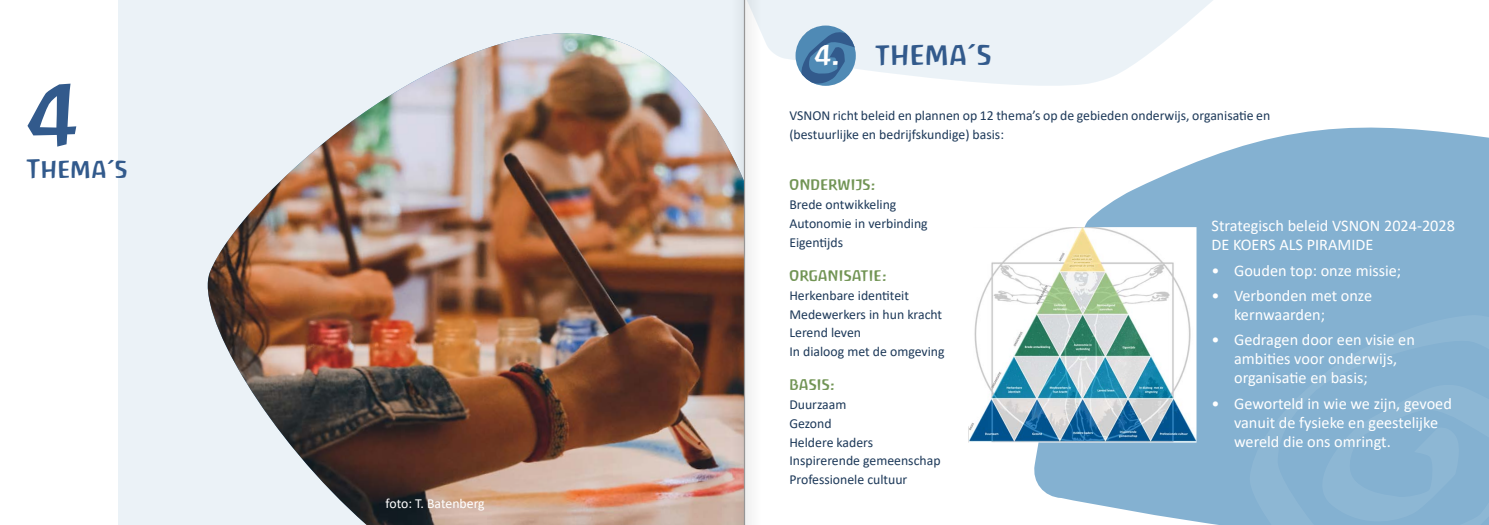
<style>
.page{position:relative;width:1489px;height:525px;background:#fff}
.page>*{position:absolute;margin:0;border:0;box-sizing:border-box;transform-origin:0 0}
.t1{font:86.5px "Antropos Freefont";color:#325a8c}
.t2{font:28px "Antropos Freefont";color:#325a8c}
.t3{font:24.12px "Antropos Freefont";color:#325a8c}
.t4{font:16.25px/18.8px "Calibri";color:#fff}
.t5{font:13.75px/18.8px "Calibri";color:#1d3959}
.t6{font:13.75px "Antropos Freefont";color:#719454}
.t7{font:13.75px "Calibri";color:#fff}
.s1{color:#fff}
</style>
<div class="page">
<svg style="left:1034px;top:127px;width:454px;height:397px;fill:#84b1d1"></svg>
<svg style="left:1246px;top:314px;width:242px;height:210px;background:#86b2d1"></svg>
<div style="left:118px;top:0;width:626px;height:524px;background:#ebf2f7"></div>
<img style="left:207px;top:33px;width:523px;height:491px">
<svg style="left:715px;top:0;width:498px;height:87px;fill:#ebf2f7"></svg>
<svg style="left:795px;top:26px;width:60px;height:60px;background:#6a94b9"></svg>
<img style="left:968px;top:227px;width:228px;height:215px">
<div style="left:730px;top:0;width:32px;height:524px;background:#000;opacity:.75"></div>
<hr style="left:743px;top:0;width:2px;height:524px;background:#979696">
<h1 class="t1" style="left:27px;top:60px;width:53px">4</h1>
<h3 class="t3" style="left:27px;top:153px;width:102px">Thema’s</h3>
<p class="t7" style="left:385px;top:493px;width:101px">foto: T. Batenberg</p>
<h2 class="t2" style="left:814px;top:37px;width:179px"><span class="s1">4.</span> thema’s</h2>
<p class="t5" style="left:789px;top:106px;width:482px">VSNON richt beleid en plannen op 12 thema’s op de gebieden onderwijs, organisatie en (bestuurlijke en bedrijfskundige) basis:</p>
<p class="t6" style="left:789px;top:176px;width:88px">ONDERWIJS:</p>
<p class="t5" style="left:789px;top:195px;width:140px">Brede ontwikkeling<br>Autonomie in verbinding<br>Eigentijds</p>
<p class="t6" style="left:789px;top:267px;width:99px">ORGANISATIE:</p>
<p class="t5" style="left:789px;top:285px;width:157px">Herkenbare identiteit<br>Medewerkers in hun kracht<br>Lerend leven<br>In dialoog met de omgeving</p>
<p class="t6" style="left:789px;top:376px;width:47px">BASIS:</p>
<p class="t5" style="left:789px;top:394px;width:153px">Duurzaam<br>Gezond<br>Heldere kaders<br>Inspirerende gemeenschap<br>Professionele cultuur</p>
<p class="t4" style="left:1211px;top:216px;width:245px">Strategisch beleid VSNON 2024-2028<br>DE KOERS ALS PIRAMIDE</p>
<p class="t4" style="left:1211px;top:261px;width:191px">• Gouden top: onze missie;</p>
<p class="t4" style="left:1233px;top:286px;width:139px;text-indent:-23px">• Verbonden met onze kernwaarden;</p>
<p class="t4" style="left:1233px;top:330px;width:182px;text-indent:-23px">• Gedragen door een visie en ambities voor onderwijs, organisatie en basis;</p>
<p class="t4" style="left:1233px;top:393px;width:219px;text-indent:-23px">• Geworteld in wie we zijn, gevoed vanuit de fysieke en geestelijke wereld die ons omringt.</p>
</div>
